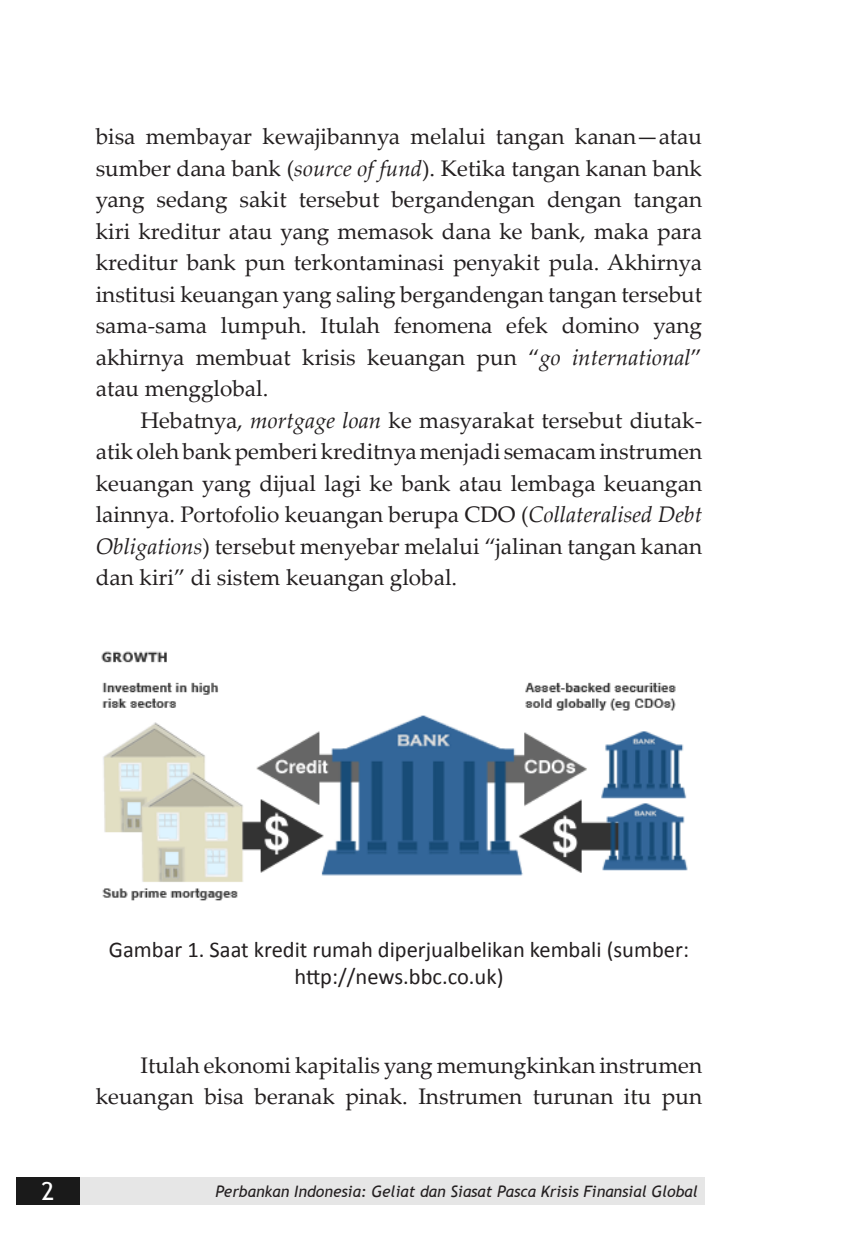
<style>
.page{position:relative;width:849px;height:1251px;background:#fff}
.page>*{position:absolute;margin:0;border:0;box-sizing:border-box;transform-origin:0 0}
.t1{font:24.75px "Trebuchet MS";color:#fff}
.t2{font:22.5px/31.5px "Palatino Linotype";color:#231f20;text-align:justify}
.ket_ft{font:22.5px/27.2px "Calibri";color:#231f20;text-align:center}
.t3{font:italic 15.75px "Trebuchet MS";color:#231f20}
.s1{font-style:italic}
</style>
<div class="page">
<div style="left:76px;top:1177px;width:628px;height:27px;background:#e6e6e6"></div>
<div style="left:16px;top:1177px;width:63px;height:27px;background:#1a1a1a"></div>
<img style="left:101px;top:651px;width:587px;height:250px">
<p class="t2" style="left:96px;top:120px;width:607px">bisa membayar kewajibannya melalui tangan kanan—atau sumber dana bank (<span class="s1">source of fund</span>). Ketika tangan kanan bank yang sedang sakit tersebut bergandengan dengan tangan kiri kreditur atau yang memasok dana ke bank, maka para kreditur bank pun terkontaminasi penyakit pula. Akhirnya institusi keuangan yang saling bergandengan tangan tersebut sama-sama lumpuh. Itulah fenomena efek domino yang akhirnya membuat krisis keuangan pun “<span class="s1">go international</span>” atau mengglobal.</p>
<p class="t2" style="left:96px;top:403px;width:607px;text-indent:45px">Hebatnya, <span class="s1">mortgage loan</span> ke masyarakat tersebut diutak&shy;atik oleh bank pemberi kreditnya menjadi semacam instrumen keuangan yang dijual lagi ke bank atau lembaga keuangan lainnya. Portofolio keuangan berupa CDO (<span class="s1">Collateralised Debt Obligations</span>) tersebut menyebar melalui “jalinan tangan kanan dan kiri” di sistem keuangan global.</p>
<p class="ket_ft" style="left:109px;top:934px;width:581px">Gambar 1. Saat kredit rumah diperjualbelikan kembali (sumber: http://news.bbc.co.uk)</p>
<p class="t2" style="left:96px;top:1048px;width:607px;text-align:right">Itulah ekonomi kapitalis yang memungkinkan instrumen keuangan bisa beranak pinak. Instrumen turunan itu pun</p>
<p class="t1" style="left:41px;top:1176px;width:14px">2</p>
<p class="t3" style="left:215px;top:1181px;width:484px">Perbankan Indonesia: Geliat dan Siasat Pasca Krisis Finansial Global</p>
</div>
